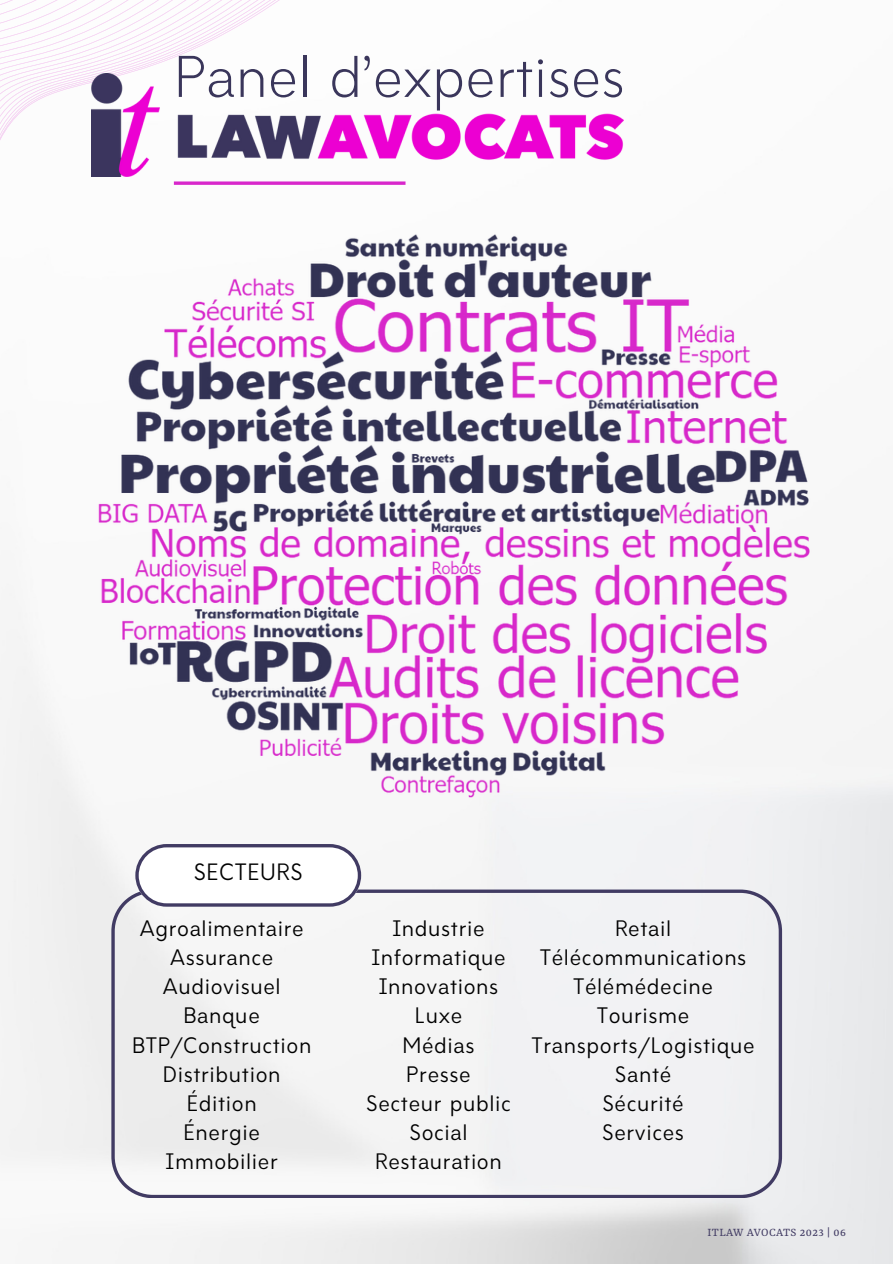
<style>
.page{position:relative;width:893px;height:1264px;background:#fff}
.page>*{position:absolute;margin:0;border:0;box-sizing:border-box;transform-origin:0 0}
.t1{font:300 54.75px "Amicale";color:#3a365b}
.t2{font:22.05px "Amicale";letter-spacing:.03em;color:#000}
.t3{font:20.85px/29.1px "Amicale";letter-spacing:.03em;color:#000;text-align:center}
.t4{font:12.75px "Rasa";letter-spacing:.03em;color:#413b63}
</style>
<div class="page">
<img style="left:0;top:584px;width:892px;height:679px">
<svg style="left:0;top:0;width:280px;height:140px"></svg>
<img style="left:91px;top:73px;width:189px;height:40px">
<div style="left:111px;top:889px;width:671px;height:308px;background:#f1f2f3"></div>
<svg style="left:135px;top:844px;width:226px;height:62px"></svg>
<img style="left:49px;top:113px;width:798px;height:720px">
<h1 class="t1" style="left:174px;top:56px;width:452px">Panel d’expertises</h1>
<p class="t2" style="left:194px;top:863px;width:111px">SECTEURS</p>
<p class="t3" style="left:132px;top:916px;width:181px">Agroalimentaire<br>Assurance<br>Audiovisuel<br>Banque<br>BTP/Construction<br>Distribution<br>Édition<br>Énergie<br>Immobilier</p>
<p class="t3" style="left:366px;top:916px;width:146px">Industrie<br>Informatique<br>Innovations<br>Luxe<br>Médias<br>Presse<br>Secteur public<br>Social<br>Restauration</p>
<p class="t3" style="left:531px;top:916px;width:224px">Retail<br>Télécommunications<br>Télémédecine<br>Tourisme<br>Transports/Logistique<br>Santé<br>Sécurité<br>Services</p>
<p class="t4" style="left:707px;top:1226px;width:140px">ITLAW AVOCATS 2023 | 06</p>
</div>
